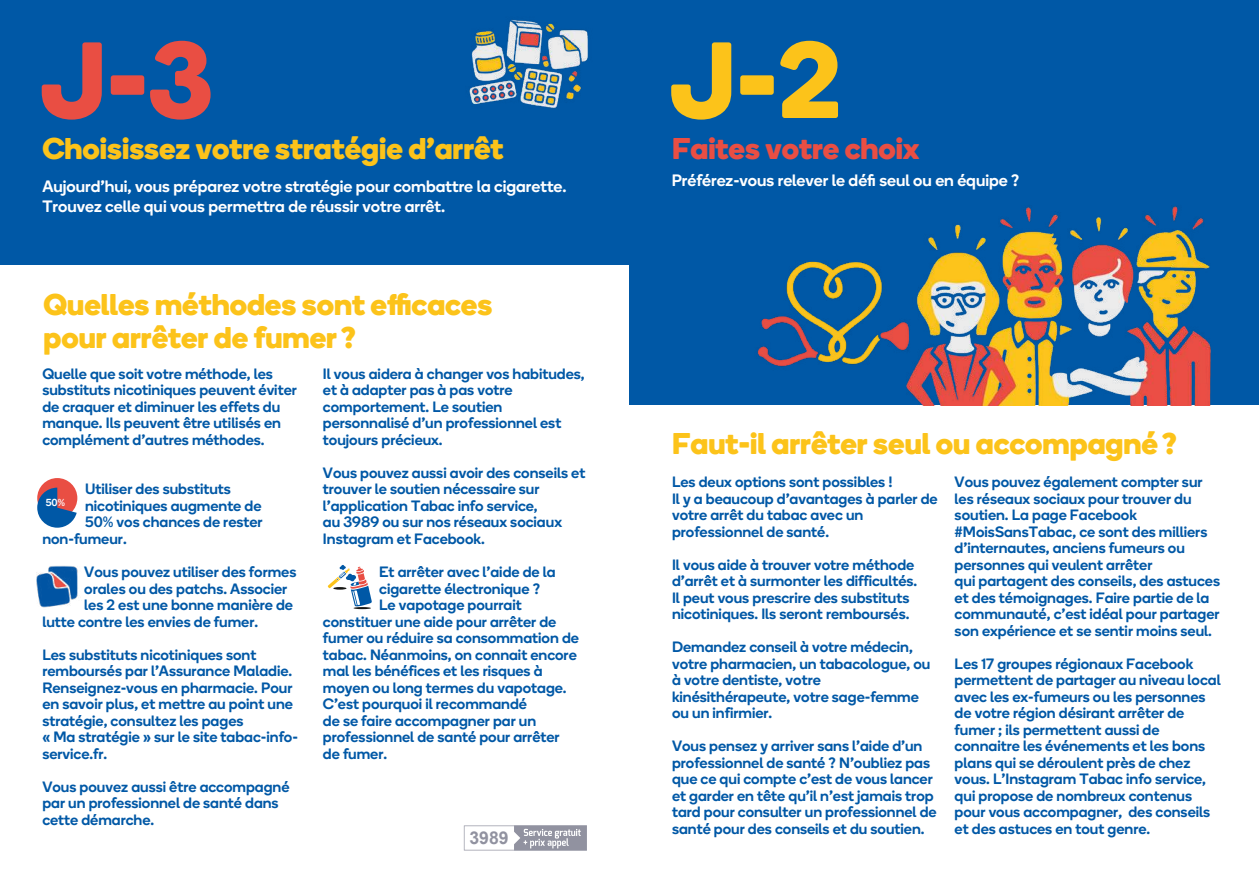
<style>
.page{position:relative;width:1259px;height:893px;background:#fff}
.page>*{position:absolute;margin:0;border:0;box-sizing:border-box;transform-origin:0 0}
.t1{font:700 108px "Boing";color:#e94e43}
.t2{font:700 108px "Boing";color:#fcc31a}
.t3{font:700 30px/33px "Boing";color:#fcc31a}
.t4{font:700 30px "Boing";color:#e94e43}
.t5{font:700 17.55px "Arial";color:#9192a0}
.t6{font:500 16.5px/19.5px "Boing";color:#fff}
.t7{font:500 15px/16.5px "Boing";color:#0058a6}
.t8{font:500 10.2px "Boing";color:#fff}
.s1{font-family:"Helvetica Neue LT Std";font-weight:700}
</style>
<div class="page">
<div style="left:0;top:0;width:629px;height:265px;background:#0058a6"></div>
<svg style="left:328px;top:565px;width:44px;height:44px"></svg>
<img style="left:36px;top:565px;width:42px;height:43px">
<div style="left:37px;top:478px;width:40px;height:40px;background:#e94e43;border-radius:50%"></div>
<svg style="left:37px;top:488px;width:40px;height:40px"></svg>
<img style="left:469px;top:20px;width:119px;height:88px">
<div style="left:629px;top:0;width:630px;height:405px;background:#0058a6"></div>
<img style="left:906px;top:206px;width:305px;height:199px">
<img style="left:757px;top:255px;width:167px;height:117px">
<svg style="left:464px;top:825px;width:123px;height:25px"></svg>
<h1 class="t1" style="left:40px;top:3px;width:175px">J-3</h1>
<h2 class="t3" style="left:43px;top:131px;width:462px">Choisissez votre stratégie d’arrêt</h2>
<p class="t6" style="left:42px;top:176px;width:526px">Aujourd’hui, vous préparez votre stratégie pour combattre la cigarette.<br>Trouvez celle qui vous permettra de réussir votre arrêt.</p>
<h2 class="t3" style="left:44px;top:287px;width:450px">Quelles méthodes sont efficaces pour arrêter de fumer?</h2>
<p class="t7" style="left:42px;top:365px;width:256px">Quelle que soit votre méthode, les substituts nicotiniques peuvent éviter de craquer et diminuer les effets du manque. Ils peuvent être utilisés en complément d’autres méthodes.</p>
<p class="t7" style="left:85px;top:480px;width:147px">Utiliser des substituts</p>
<p class="t7" style="left:85px;top:497px;width:178px">nicotiniques augmente de</p>
<p class="t7" style="left:85px;top:513px;width:179px">50% vos chances de rester</p>
<p class="t7" style="left:42px;top:530px;width:86px">non-fumeur.</p>
<p class="t7" style="left:84px;top:563px;width:214px">Vous pouvez utiliser des formes</p>
<p class="t7" style="left:84px;top:579px;width:204px">orales ou des patchs. Associer</p>
<p class="t7" style="left:84px;top:596px;width:210px">les 2 est une bonne manière de</p>
<p class="t7" style="left:42px;top:612px;width:217px">lutte contre les envies de fumer.</p>
<p class="t7" style="left:42px;top:645px;width:257px">Les substituts nicotiniques sont remboursés par l’Assurance Maladie.<br>Renseignez-vous en pharmacie. Pour en savoir plus, et mettre au point une stratégie, consultez les pages<br>« Ma stratégie » sur le site tabac-info&shy;service.fr.</p>
<p class="t7" style="left:42px;top:777px;width:249px">Vous pouvez aussi être accompagné par un professionnel de santé dans cette démarche.</p>
<p class="t8" style="left:46px;top:495px;width:21px">50%</p>
<p class="t7" style="left:323px;top:365px;width:263px">Il vous aidera à changer vos habitudes, et à adapter pas à pas votre comportement. Le soutien personnalisé d’un professionnel est toujours précieux.</p>
<p class="t7" style="left:323px;top:464px;width:264px">Vous pouvez aussi avoir des conseils et trouver le soutien nécessaire sur l’application Tabac info service,<br>au 3989 ou sur nos réseaux sociaux Instagram et Facebook.</p>
<p class="t7" style="left:379px;top:563px;width:178px">Et arrêter avec l’aide de la</p>
<p class="t7" style="left:379px;top:579px;width:162px">cigarette électronique ?</p>
<p class="t7" style="left:379px;top:596px;width:144px">Le vapotage pourrait</p>
<p class="t7" style="left:323px;top:612px;width:235px">constituer une aide pour arrêter de</p>
<p class="t7" style="left:323px;top:629px;width:257px">fumer ou réduire sa consommation de</p>
<p class="t7" style="left:323px;top:645px;width:255px">tabac. Néanmoins, on connait encore</p>
<p class="t7" style="left:323px;top:662px;width:221px">mal les bénéfices et les risques à</p>
<p class="t7" style="left:323px;top:678px;width:245px">moyen ou long termes du vapotage.</p>
<p class="t7" style="left:323px;top:695px;width:205px">C’est pourquoi il recommandé</p>
<p class="t7" style="left:323px;top:711px;width:215px">de se faire accompagner par un</p>
<p class="t7" style="left:323px;top:728px;width:238px">professionnel de santé pour arrêter</p>
<p class="t7" style="left:323px;top:744px;width:66px">de fumer.</p>
<p class="t5" style="left:469px;top:827px;width:41px">3989</p>
<h1 class="t2" style="left:669px;top:3px;width:173px">J-2</h1>
<h2 class="t4" style="left:672px;top:128px;width:249px">Faites votre choix</h2>
<p class="t6" style="left:672px;top:170px;width:349px">Préférez-vous relever le défi seul ou en équipe ?</p>
<h2 class="t3" style="left:672px;top:426px;width:506px">Faut-il arrêter seul ou accompagné?</h2>
<p class="t7" style="left:672px;top:473px;width:267px">Les deux options sont possibles !<br>Il y a beaucoup d’avantages à parler de votre arrêt du tabac avec un professionnel de santé.</p>
<p class="t7" style="left:672px;top:555px;width:247px">Il vous aide à trouver votre méthode d’arrêt et à surmonter les difficultés.<br>Il peut vous prescrire des substituts nicotiniques. Ils seront remboursés.</p>
<p class="t7" style="left:672px;top:638px;width:260px">Demandez conseil à votre médecin, votre pharmacien, un tabacologue, ou à votre dentiste, votre kinésithérapeute, votre sage-femme ou un infirmier.</p>
<p class="t7" style="left:672px;top:737px;width:266px">Vous pensez y arriver sans l’aide d’un professionnel de santé ? N’oubliez pas que ce qui compte c’est de vous lancer et garder en tête qu’il n’est jamais trop tard pour consulter un professionnel de santé pour des conseils et du soutien.</p>
<p class="t7" style="left:954px;top:473px;width:267px">Vous pouvez également compter sur les réseaux sociaux pour trouver du soutien. La page Facebook # <span class="s1">#</span>MoisSansTabac, ce sont des milliers d’internautes, anciens fumeurs ou personnes qui veulent arrêter<br>qui partagent des conseils, des astuces et des témoignages. Faire partie de la communauté, c’est idéal pour partager son expérience et se sentir moins seul.</p>
<p class="t7" style="left:954px;top:654px;width:267px">Les 17 groupes régionaux Facebook permettent de partager au niveau local avec les ex-fumeurs ou les personnes de votre région désirant arrêter de fumer ; ils permettent aussi de connaitre les événements et les bons plans qui se déroulent près de chez vous. L’Instagram Tabac info service, qui propose de nombreux contenus pour vous accompagner, des conseils et des astuces en tout genre.</p>
</div>
